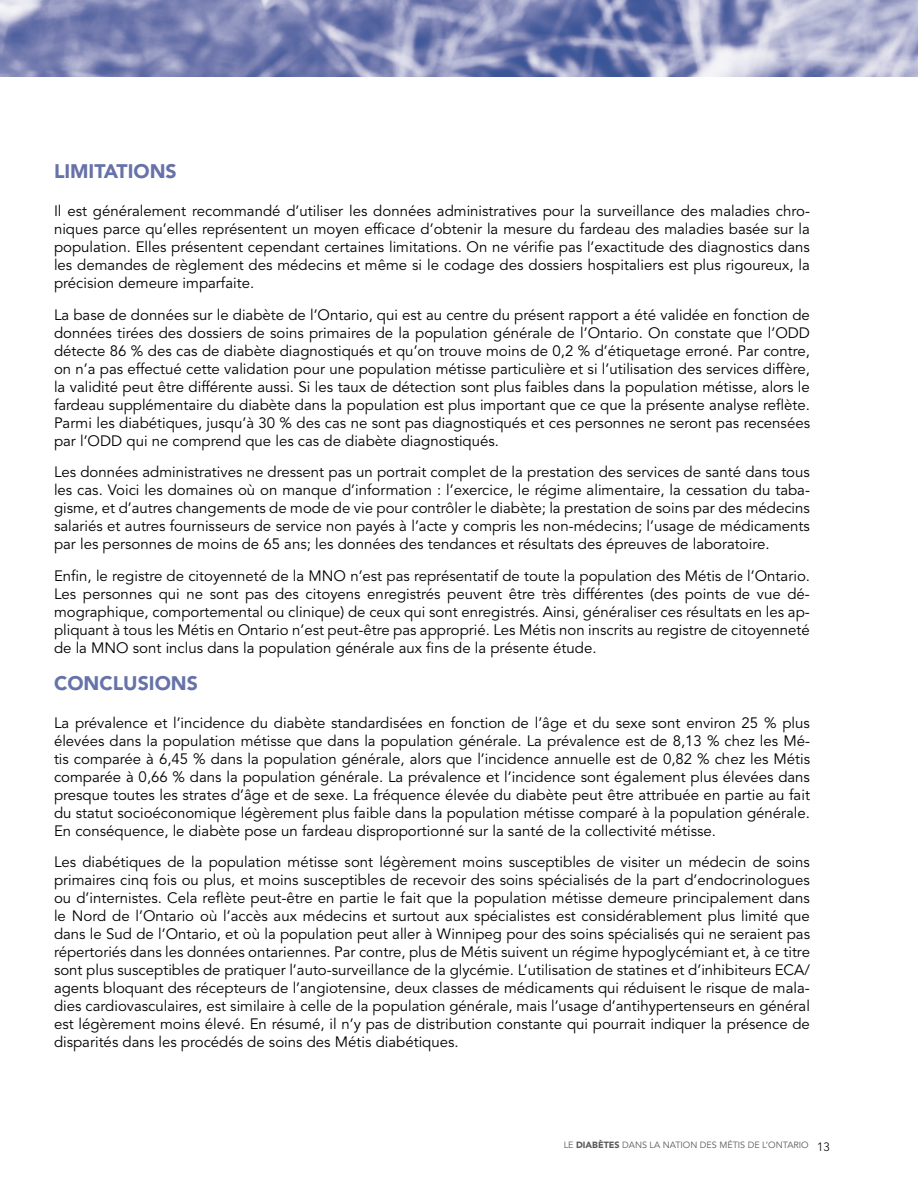
<style>
.page{position:relative;width:918px;height:1188px;background:#fff}
.page>*{position:absolute;margin:0;border:0;box-sizing:border-box;transform-origin:0 0}
.t1{font:900 19.5px "Avenir LT Std";color:#6672a9}
.t2{font:15px/18px "Avenir LT Std";color:#000;text-align:justify}
.t3{font:9px "Avenir LT Std";color:#58595b}
.s1{font-weight:900}
.s2{font-weight:300;font-size:12px;color:#000}
</style>
<div class="page">
<img style="left:0;top:0;width:918px;height:77px">
<h1 class="t1" style="left:54px;top:159px;width:124px">LIMITATIONS</h1>
<p class="t2" style="left:54px;top:202px;width:758px">Il est généralement recommandé d’utiliser les données administratives pour la surveillance des maladies chro&shy;niques parce qu’elles représentent un moyen efficace d’obtenir la mesure du fardeau des maladies basée sur la population. Elles présentent cependant certaines limitations. On ne vérifie pas l’exactitude des diagnostics dans les demandes de règlement des médecins et même si le codage des dossiers hospitaliers est plus rigoureux, la précision demeure imparfaite.</p>
<p class="t2" style="left:54px;top:306px;width:758px">La base de données sur le diabète de l’Ontario, qui est au centre du présent rapport a été validée en fonction de données tirées des dossiers de soins primaires de la population générale de l’Ontario. On constate que l’ODD détecte 86 % des cas de diabète diagnostiqués et qu’on trouve moins de 0,2 % d’étiquetage erroné. Par contre, on n’a pas effectué cette validation pour une population métisse particulière et si l’utilisation des services diffère, la validité peut être différente aussi. Si les taux de détection sont plus faibles dans la population métisse, alors le fardeau supplémentaire du diabète dans la population est plus important que ce que la présente analyse reflète.<br>Parmi les diabétiques, jusqu’à 30 % des cas ne sont pas diagnostiqués et ces personnes ne seront pas recensées par l’ODD qui ne comprend que les cas de diabète diagnostiqués.</p>
<p class="t2" style="left:54px;top:463px;width:758px">Les données administratives ne dressent pas un portrait complet de la prestation des services de santé dans tous les cas. Voici les domaines où on manque d’information : l’exercice, le régime alimentaire, la cessation du taba&shy;gisme, et d’autres changements de mode de vie pour contrôler le diabète; la prestation de soins par des médecins salariés et autres fournisseurs de service non payés à l’acte y compris les non-médecins; l’usage de médicaments par les personnes de moins de 65 ans; les données des tendances et résultats des épreuves de laboratoire.</p>
<p class="t2" style="left:54px;top:567px;width:758px">Enfin, le registre de citoyenneté de la MNO n’est pas représentatif de toute la population des Métis de l’Ontario.<br>Les personnes qui ne sont pas des citoyens enregistrés peuvent être très différentes (des points de vue dé&shy;mographique, comportemental ou clinique) de ceux qui sont enregistrés. Ainsi, généraliser ces résultats en les ap&shy;pliquant à tous les Métis en Ontario n’est peut-être pas approprié. Les Métis non inscrits au registre de citoyenneté de la MNO sont inclus dans la population générale aux fins de la présente étude.</p>
<h1 class="t1" style="left:54px;top:671px;width:146px">CONCLUSIONS</h1>
<p class="t2" style="left:54px;top:714px;width:758px">La prévalence et l’incidence du diabète standardisées en fonction de l’âge et du sexe sont environ 25 % plus élevées dans la population métisse que dans la population générale. La prévalence est de 8,13 % chez les Mé&shy;tis comparée à 6,45 % dans la population générale, alors que l’incidence annuelle est de 0,82 % chez les Métis comparée à 0,66 % dans la population générale. La prévalence et l’incidence sont également plus élevées dans presque toutes les strates d’âge et de sexe. La fréquence élevée du diabète peut être attribuée en partie au fait du statut socioéconomique légèrement plus faible dans la population métisse comparé à la population générale.<br>En conséquence, le diabète pose un fardeau disproportionné sur la santé de la collectivité métisse.</p>
<p class="t2" style="left:54px;top:854px;width:758px">Les diabétiques de la population métisse sont légèrement moins susceptibles de visiter un médecin de soins primaires cinq fois ou plus, et moins susceptibles de recevoir des soins spécialisés de la part d’endocrinologues ou d’internistes. Cela reflète peut-être en partie le fait que la population métisse demeure principalement dans le Nord de l’Ontario où l’accès aux médecins et surtout aux spécialistes est considérablement plus limité que dans le Sud de l’Ontario, et où la population peut aller à Winnipeg pour des soins spécialisés qui ne seraient pas répertoriés dans les données ontariennes. Par contre, plus de Métis suivent un régime hypoglycémiant et, à ce titre sont plus susceptibles de pratiquer l’auto-surveillance de la glycémie. L’utilisation de statines et d’inhibiteurs ECA/ agents bloquant des récepteurs de l’angiotensine, deux classes de médicaments qui réduisent le risque de mala&shy;dies cardiovasculaires, est similaire à celle de la population générale, mais l’usage d’antihypertenseurs en général est légèrement moins élevé. En résumé, il n’y pas de distribution constante qui pourrait indiquer la présence de disparités dans les procédés de soins des Métis diabétiques.</p>
<p class="t3" style="left:564px;top:1140px;width:267px">LE <span class="s1">DIABÈTES</span> DANS LA NATION DES MÉTIS DE L’ONTARIO <span class="s2">13</span></p>
</div>
